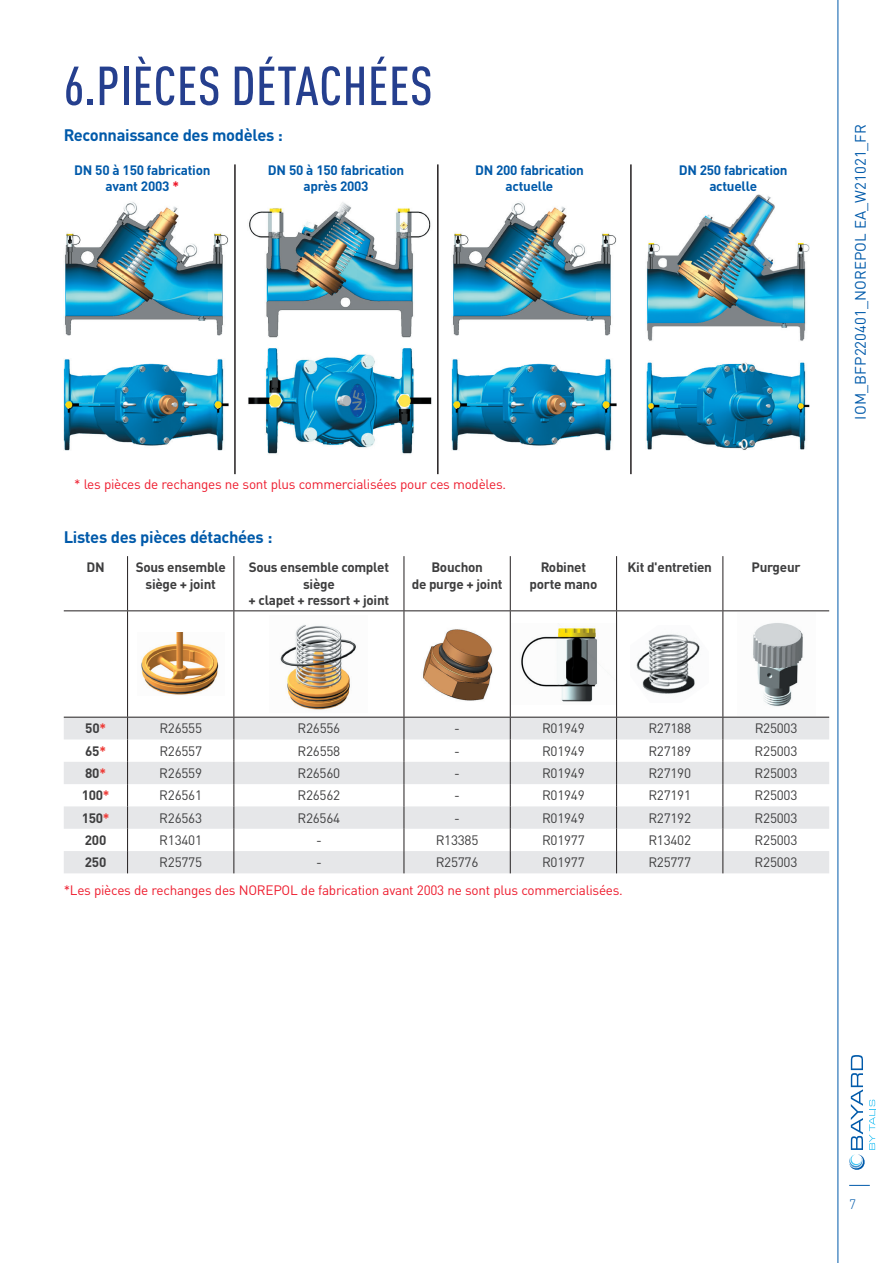
<style>
.page{position:relative;width:893px;height:1263px;background:#fff}
.page>*{position:absolute;margin:0;border:0;box-sizing:border-box;transform-origin:0 0}
.t1{font:500 condensed 54px "DIN Pro";letter-spacing:.01em;color:#253f8e}
.t2{font:700 16.5px "DIN Pro";letter-spacing:-.02em;color:#015aaa}
.t3{font:15px "DIN Pro";letter-spacing:.005em;color:#015aaa}
.t4{font:13.5px "DIN Pro";letter-spacing:-.02em;color:#3e3e3f}
.t5{font:700 13.5px/16.2px "DIN Pro";letter-spacing:-.02em;color:#3e3e3f;text-align:center}
.t6{font:13.5px "DIN Pro";letter-spacing:-.02em;color:#ee1b2d}
.t7{font:700 13.5px/16.2px "DIN Pro";letter-spacing:-.02em;color:#015aaa;text-align:center}
.t8{font:300 13.5px "DIN Pro";color:#015aaa}
.s1{color:#ee1b2d}
.s2{color:#ee3e3a}
</style>
<div class="page">
<svg style="left:838px;top:0;width:38px;height:1263px"></svg>
<svg style="left:849px;top:1185px;width:21px;height:1px"></svg>
<svg style="left:849px;top:1055px;width:26px;height:115px"></svg>
<img style="left:646px;top:195px;width:164px;height:146px">
<img style="left:452px;top:202px;width:164px;height:134px">
<img style="left:64px;top:202px;width:165px;height:134px">
<img style="left:249px;top:202px;width:182px;height:136px">
<img style="left:646px;top:362px;width:164px;height:88px">
<img style="left:64px;top:359px;width:165px;height:92px">
<img style="left:451px;top:359px;width:165px;height:92px">
<img style="left:248px;top:348px;width:184px;height:106px">
<hr style="left:234px;top:164px;width:2px;height:310px;background:#231f20">
<hr style="left:437px;top:164px;width:2px;height:310px;background:#231f20">
<hr style="left:630px;top:164px;width:2px;height:310px;background:#231f20">
<svg style="left:64px;top:718px;width:765px;height:155px;fill:#e6e7e9"></svg>
<hr style="left:64px;top:610px;width:64px;height:1px;background:#231f20">
<hr style="left:128px;top:610px;width:106px;height:1px;background:#231f20">
<hr style="left:234px;top:610px;width:170px;height:1px;background:#231f20">
<hr style="left:404px;top:610px;width:106px;height:1px;background:#231f20">
<hr style="left:510px;top:610px;width:107px;height:1px;background:#231f20">
<hr style="left:617px;top:610px;width:106px;height:1px;background:#231f20">
<hr style="left:723px;top:610px;width:106px;height:1px;background:#231f20">
<hr style="left:127px;top:556px;width:1px;height:54px;background:#231f20">
<hr style="left:233px;top:556px;width:1px;height:54px;background:#231f20">
<hr style="left:404px;top:556px;width:1px;height:54px;background:#231f20">
<hr style="left:510px;top:556px;width:1px;height:54px;background:#231f20">
<hr style="left:616px;top:556px;width:1px;height:54px;background:#231f20">
<hr style="left:722px;top:556px;width:1px;height:54px;background:#231f20">
<hr style="left:127px;top:611px;width:1px;height:106px;background:#231f20">
<hr style="left:233px;top:611px;width:1px;height:106px;background:#231f20">
<hr style="left:404px;top:611px;width:1px;height:106px;background:#231f20">
<hr style="left:510px;top:611px;width:1px;height:106px;background:#231f20">
<hr style="left:616px;top:611px;width:1px;height:106px;background:#231f20">
<hr style="left:722px;top:611px;width:1px;height:106px;background:#231f20">
<svg style="left:127px;top:718px;width:1px;height:155px"></svg>
<svg style="left:233px;top:718px;width:1px;height:155px"></svg>
<svg style="left:404px;top:718px;width:1px;height:155px"></svg>
<svg style="left:510px;top:718px;width:1px;height:155px"></svg>
<svg style="left:616px;top:718px;width:1px;height:155px"></svg>
<svg style="left:722px;top:718px;width:1px;height:155px"></svg>
<hr style="left:64px;top:717px;width:64px;height:1px;background:#231f20">
<hr style="left:128px;top:717px;width:106px;height:1px;background:#231f20">
<hr style="left:234px;top:717px;width:170px;height:1px;background:#231f20">
<hr style="left:404px;top:717px;width:106px;height:1px;background:#231f20">
<hr style="left:510px;top:717px;width:107px;height:1px;background:#231f20">
<hr style="left:617px;top:717px;width:106px;height:1px;background:#231f20">
<hr style="left:723px;top:717px;width:106px;height:1px;background:#231f20">
<img style="left:141px;top:632px;width:78px;height:63px">
<img style="left:280px;top:624px;width:76px;height:86px">
<img style="left:423px;top:629px;width:70px;height:72px">
<img style="left:521px;top:628px;width:76px;height:74px">
<img style="left:636px;top:634px;width:64px;height:60px">
<img style="left:753px;top:623px;width:50px;height:84px">
<h1 class="t1" style="left:64px;top:46px;width:370px">6.PIÈCES DÉTACHÉES</h1>
<p class="t2" style="left:64px;top:121px;width:221px">Reconnaissance des modèles :</p>
<p class="t7" style="left:74px;top:160px;width:138px">DN 50 à 150 fabrication avant 2003 <span class="s1">*</span></p>
<p class="t7" style="left:268px;top:160px;width:138px">DN 50 à 150 fabrication après 2003</p>
<p class="t7" style="left:475px;top:160px;width:110px">DN 200 fabrication actuelle</p>
<p class="t7" style="left:679px;top:160px;width:110px">DN 250 fabrication actuelle</p>
<p class="t6" style="left:74px;top:473px;width:433px">* les pièces de rechanges ne sont plus commercialisées pour ces modèles.</p>
<p class="t2" style="left:64px;top:523px;width:210px">Listes des pièces détachées :</p>
<p class="t5" style="left:87px;top:558px;width:20px">DN</p>
<p class="t5" style="left:136px;top:558px;width:92px">Sous ensemble siège + joint</p>
<p class="t5" style="left:249px;top:558px;width:142px">Sous ensemble complet siège<br>+ clapet + ressort + joint</p>
<p class="t5" style="left:412px;top:558px;width:92px">Bouchon<br>de purge + joint</p>
<p class="t5" style="left:529px;top:558px;width:69px">Robinet porte mano</p>
<p class="t5" style="left:627px;top:558px;width:86px">Kit d'entretien</p>
<p class="t5" style="left:751px;top:558px;width:51px">Purgeur</p>
<p class="t5" style="left:85px;top:719px;width:22px">50<span class="s2">*</span></p>
<p class="t4" style="left:159px;top:718px;width:44px">R26555</p>
<p class="t4" style="left:298px;top:718px;width:44px">R26556</p>
<p class="t4" style="left:454px;top:718px;width:7px">-</p>
<p class="t4" style="left:542px;top:718px;width:44px">R01949</p>
<p class="t4" style="left:648px;top:718px;width:44px">R27188</p>
<p class="t4" style="left:755px;top:718px;width:44px">R25003</p>
<p class="t5" style="left:85px;top:741px;width:22px">65<span class="s2">*</span></p>
<p class="t4" style="left:159px;top:740px;width:44px">R26557</p>
<p class="t4" style="left:298px;top:740px;width:44px">R26558</p>
<p class="t4" style="left:454px;top:740px;width:7px">-</p>
<p class="t4" style="left:542px;top:740px;width:44px">R01949</p>
<p class="t4" style="left:648px;top:740px;width:44px">R27189</p>
<p class="t4" style="left:755px;top:740px;width:44px">R25003</p>
<p class="t5" style="left:85px;top:763px;width:22px">80<span class="s2">*</span></p>
<p class="t4" style="left:159px;top:763px;width:44px">R26559</p>
<p class="t4" style="left:297px;top:763px;width:44px">R26560</p>
<p class="t4" style="left:454px;top:763px;width:7px">-</p>
<p class="t4" style="left:542px;top:763px;width:44px">R01949</p>
<p class="t4" style="left:648px;top:763px;width:44px">R27190</p>
<p class="t4" style="left:755px;top:763px;width:44px">R25003</p>
<p class="t5" style="left:82px;top:786px;width:29px">100<span class="s2">*</span></p>
<p class="t4" style="left:159px;top:785px;width:44px">R26561</p>
<p class="t4" style="left:297px;top:785px;width:44px">R26562</p>
<p class="t4" style="left:454px;top:785px;width:7px">-</p>
<p class="t4" style="left:542px;top:785px;width:44px">R01949</p>
<p class="t4" style="left:648px;top:785px;width:44px">R27191</p>
<p class="t4" style="left:755px;top:785px;width:44px">R25003</p>
<p class="t5" style="left:82px;top:808px;width:29px">150<span class="s2">*</span></p>
<p class="t4" style="left:159px;top:807px;width:44px">R26563</p>
<p class="t4" style="left:297px;top:807px;width:44px">R26564</p>
<p class="t4" style="left:454px;top:807px;width:7px">-</p>
<p class="t4" style="left:542px;top:807px;width:44px">R01949</p>
<p class="t4" style="left:648px;top:807px;width:44px">R27192</p>
<p class="t4" style="left:755px;top:807px;width:44px">R25003</p>
<p class="t5" style="left:85px;top:830px;width:23px">200</p>
<p class="t4" style="left:159px;top:829px;width:44px">R13401</p>
<p class="t4" style="left:316px;top:829px;width:7px">-</p>
<p class="t4" style="left:436px;top:829px;width:44px">R13385</p>
<p class="t4" style="left:542px;top:829px;width:44px">R01977</p>
<p class="t4" style="left:648px;top:829px;width:44px">R13402</p>
<p class="t4" style="left:755px;top:829px;width:44px">R25003</p>
<p class="t5" style="left:85px;top:853px;width:23px">250</p>
<p class="t4" style="left:159px;top:852px;width:44px">R25775</p>
<p class="t4" style="left:316px;top:852px;width:7px">-</p>
<p class="t4" style="left:436px;top:852px;width:44px">R25776</p>
<p class="t4" style="left:542px;top:852px;width:44px">R01977</p>
<p class="t4" style="left:648px;top:852px;width:44px">R25777</p>
<p class="t4" style="left:755px;top:852px;width:44px">R25003</p>
<p class="t6" style="left:64px;top:879px;width:561px">*Les pièces de rechanges des NOREPOL de fabrication avant 2003 ne sont plus commercialisées.</p>
<p class="t3" style="left:849px;top:420px;width:297px;rotate:-90deg">IOM_BFP220401_NOREPOL EA_W21021_FR</p>
<p class="t8" style="left:849px;top:1195px;width:8px">7</p>
</div>
